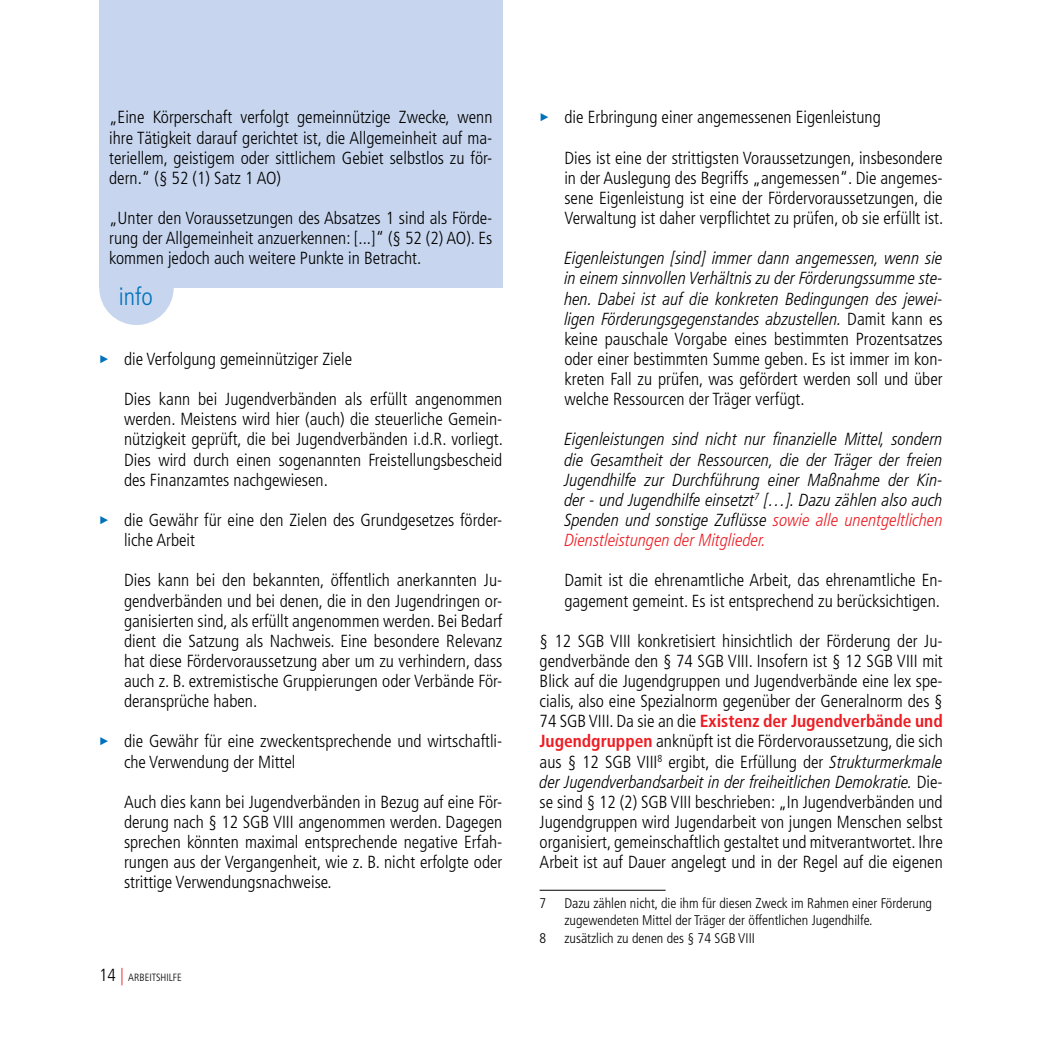
<style>
.page{position:relative;width:1042px;height:1042px;background:#fff}
.page>*{position:absolute;margin:0;border:0;box-sizing:border-box;transform-origin:0 0}
.t1{font:300 condensed 24.5px "Frutiger LT Std";color:#0072bc}
.t2{font:300 condensed 17.5px/20.1px "Frutiger LT Std";color:#000;text-align:justify}
.t3{font:italic 300 condensed 17.5px/20.1px "Frutiger LT Pro";color:#000;text-align:justify}
.t4{font:300 condensed 14px/17.5px "Frutiger LT Std";color:#000}
.t5{font:300 condensed 10.5px "Frutiger LT Std";color:#000}
.s1{font-family:"Unit OT";font-stretch:normal;color:#0072bc}
.s2{font-size:17.5px}
.s3{font-size:17.5px;color:#ed1d24}
.s4{font-family:"Frutiger LT Std";font-style:normal}
.s5{color:#ed1d24}
.s6{font-weight:700;color:#ed1d24}
.s7{font-family:"Frutiger LT Pro";font-style:italic}
</style>
<div class="page">
<div style="left:99px;top:0;width:403px;height:288px;background:#c7d6ee"></div>
<div style="left:99px;top:251px;width:75px;height:74px;background:#c7d6ee;border-radius:50%"></div>
<hr style="left:539px;top:890px;width:126px;height:1px;background:#000">
<p class="t2" style="left:109px;top:108px;width:385px">„Eine Körperschaft verfolgt gemeinnützige Zwecke, wenn ihre Tätigkeit darauf gerichtet ist, die Allgemeinheit auf ma&shy;teriellem, geistigem oder sittlichem Gebiet selbstlos zu för&shy;dern.“ (§ 52 (1) Satz 1 AO)</p>
<p class="t2" style="left:109px;top:208px;width:385px">„Unter den Voraussetzungen des Absatzes 1 sind als Förde&shy;rung der Allgemeinheit anzuerkennen: [...]“ (§ 52 (2) AO). Es kommen jedoch auch weitere Punkte in Betracht.</p>
<h1 class="t1" style="left:119px;top:282px;width:36px">info</h1>
<p class="t2" style="left:99px;top:349px;width:254px"><span class="s1">‣</span> die Verfolgung gemeinnütziger Ziele</p>
<p class="t2" style="left:124px;top:389px;width:380px">Dies kann bei Jugendverbänden als erfüllt angenommen werden. Meistens wird hier (auch) die steuerliche Gemein&shy;nützigkeit geprüft, die bei Jugendverbänden i.d.R. vorliegt.<br>Dies wird durch einen sogenannten Freistellungsbescheid des Finanzamtes nachgewiesen.</p>
<p class="t2" style="left:124px;top:510px;width:380px;text-indent:-25px"><span class="s1">‣</span> die Gewähr für eine den Zielen des Grundgesetzes förder&shy;liche Arbeit</p>
<p class="t2" style="left:124px;top:570px;width:380px">Dies kann bei den bekannten, öffentlich anerkannten Ju&shy;gendverbänden und bei denen, die in den Jugendringen or&shy;ganisierten sind, als erfüllt angenommen werden. Bei Bedarf dient die Satzung als Nachweis. Eine besondere Relevanz hat diese Fördervoraussetzung aber um zu verhindern, dass auch z. B. extremistische Gruppierungen oder Verbände För&shy;deransprüche haben.</p>
<p class="t2" style="left:124px;top:731px;width:380px;text-indent:-25px"><span class="s1">‣</span> die Gewähr für eine zweckentsprechende und wirtschaftli&shy;che Verwendung der Mittel</p>
<p class="t2" style="left:124px;top:792px;width:380px">Auch dies kann bei Jugendverbänden in Bezug auf eine För&shy;derung nach § 12 SGB VIII angenommen werden. Dagegen sprechen könnten maximal entsprechende negative Erfah&shy;rungen aus der Vergangenheit, wie z. B. nicht erfolgte oder strittige Verwendungsnachweise.</p>
<p class="t5" style="left:99px;top:971px;width:84px"><span class="s2">14</span> <span class="s3">|</span> ARBEITSHILFE</p>
<p class="t2" style="left:539px;top:108px;width:343px"><span class="s1">‣</span> die Erbringung einer angemessenen Eigenleistung</p>
<p class="t2" style="left:564px;top:148px;width:380px">Dies ist eine der strittigsten Voraussetzungen, insbesondere in der Auslegung des Begriffs „angemessen“. Die angemes&shy;sene Eigenleistung ist eine der Fördervoraussetzungen, die Verwaltung ist daher verpflichtet zu prüfen, ob sie erfüllt ist.</p>
<p class="t3" style="left:564px;top:248px;width:380px">Eigenleistungen [sind] immer dann angemessen, wenn sie in einem sinnvollen Verhältnis zu der Förderungssumme ste&shy;hen. Dabei ist auf die konkreten Bedingungen des jewei&shy;ligen Förderungsgegenstandes abzustellen. <span class="s4">Damit kann es</span></p>
<p class="t2" style="left:564px;top:329px;width:380px">keine pauschale Vorgabe eines bestimmten Prozentsatzes oder einer bestimmten Summe geben. Es ist immer im kon&shy;kreten Fall zu prüfen, was gefördert werden soll und über welche Ressourcen der Träger verfügt.</p>
<p class="t3" style="left:564px;top:429px;width:380px">Eigenleistungen sind nicht nur finanzielle Mittel, sondern die Gesamtheit der Ressourcen, die der Träger der freien Jugendhilfe zur Durchführung einer Maßnahme der Kin&shy;der - und Jugendhilfe einsetzt<sup>7</sup> […]. Dazu zählen also auch Spenden und sonstige Zuflüsse <span class="s5">sowie alle unentgeltlichen Dienstleistungen der Mitglieder.</span></p>
<p class="t2" style="left:564px;top:570px;width:380px">Damit ist die ehrenamtliche Arbeit, das ehrenamtliche En&shy;gagement gemeint. Es ist entsprechend zu berücksichtigen.</p>
<p class="t2" style="left:539px;top:631px;width:405px">§ 12 SGB VIII konkretisiert hinsichtlich der Förderung der Ju&shy;gendverbände den § 74 SGB VIII. Insofern ist § 12 SGB VIII mit Blick auf die Jugendgruppen und Jugendverbände eine lex spe&shy;cialis, also eine Spezialnorm gegenüber der Generalnorm des § 74 SGB VIII. Da sie an die <span class="s6">Existenz der Jugendverbände und Jugendgruppen</span> anknüpft ist die Fördervoraussetzung, die sich aus § 12 SGB VIII<sup>8</sup> ergibt, die Erfüllung der <span class="s7">Strukturmerkmale</span></p>
<p class="t3" style="left:539px;top:772px;width:405px">der Jugendverbandsarbeit in der freiheitlichen Demokratie. <span class="s4">Die-</span></p>
<p class="t2" style="left:539px;top:792px;width:405px">se sind § 12 (2) SGB VIII beschrieben: „In Jugendverbänden und Jugendgruppen wird Jugendarbeit von jungen Menschen selbst organisiert, gemeinschaftlich gestaltet und mitverantwortet. Ihre Arbeit ist auf Dauer angelegt und in der Regel auf die eigenen</p>
<p class="t4" style="left:539px;top:894px;width:8px">7</p>
<p class="t4" style="left:564px;top:894px;width:369px">Dazu zählen nicht, die ihm für diesen Zweck im Rahmen einer Förderung zugewendeten Mittel der Träger der öffentlichen Jugendhilfe.</p>
<p class="t4" style="left:539px;top:929px;width:8px">8</p>
<p class="t4" style="left:564px;top:929px;width:192px">zusätzlich zu denen des § 74 SGB VIII</p>
</div>
